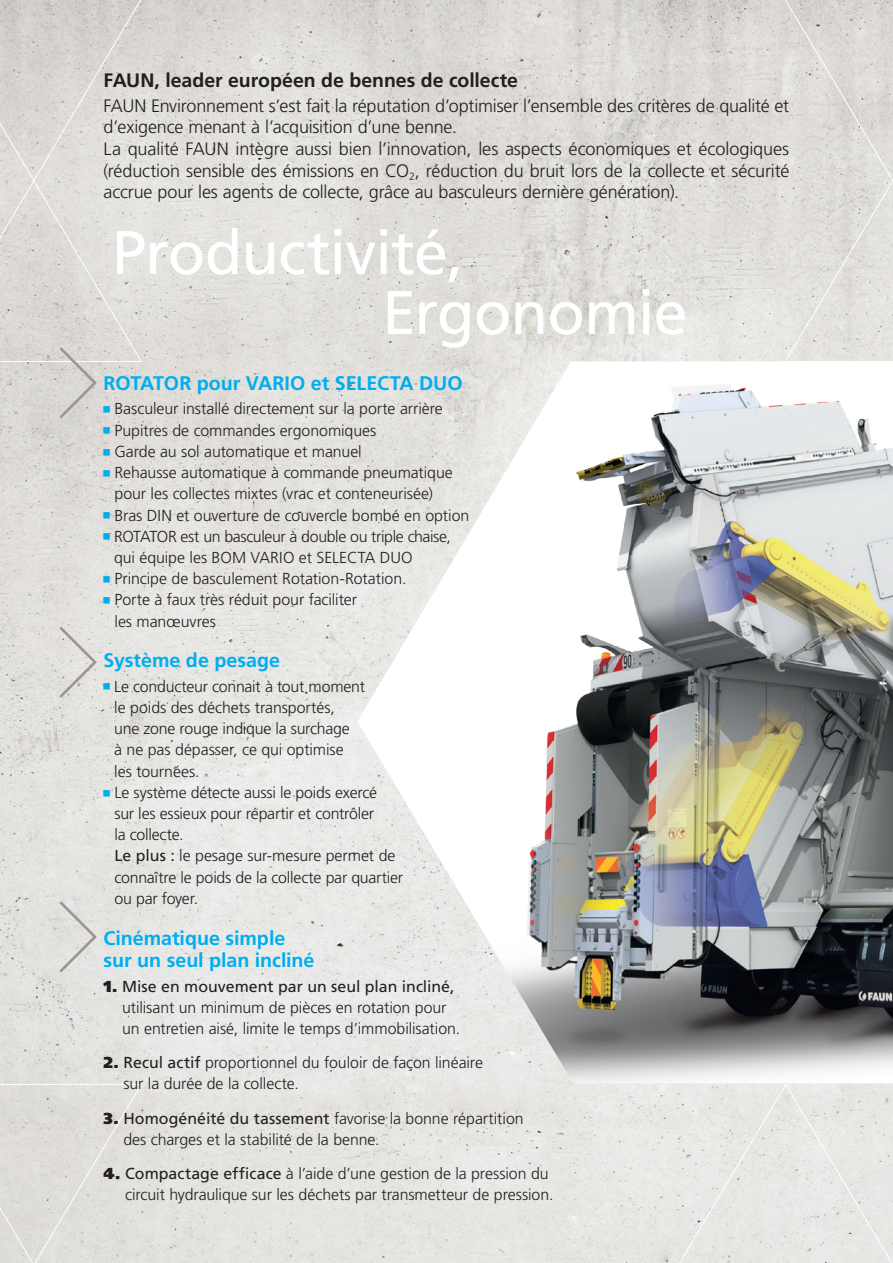
<style>
.page{position:relative;width:893px;height:1263px;background:#fff}
.page>*{position:absolute;margin:0;border:0;box-sizing:border-box;transform-origin:0 0}
.t1{font:61.5px/60px "Frutiger LT Std";letter-spacing:-.015em;color:#fff}
.t2{font:700 19.65px/22.6px "Frutiger LT Std";letter-spacing:-.005em;color:#00aeef}
.t3{font:700 19.5px "Frutiger LT Std";color:#231f20}
.t4{font:300 18px/21.6px "Frutiger LT Std";letter-spacing:-.01em;color:#231f20}
.t5{font:300 15.9px/21.1px "Frutiger LT Std";letter-spacing:-.005em;color:#231f20}
.s1{font-weight:400}
.s2{font-weight:900}
</style>
<div class="page">
<img style="left:0;top:0;width:772px;height:1263px">
<img style="left:357px;top:361px;width:536px;height:722px">
<div style="left:0;top:1084px;width:143px;height:179px;background:#e0deda"></div>
<svg style="left:772px;top:0;width:121px;height:362px;background:#dfddd9"></svg>
<div style="left:677px;top:1083px;width:216px;height:180px;background:#e8e8e5"></div>
<svg style="left:59px;top:626px;width:38px;height:72px;background:#dcdad6"></svg>
<svg style="left:59px;top:901px;width:38px;height:71px;background:#dbdad8"></svg>
<svg style="left:0;top:0;width:154px;height:419px;background:#dbd9d5"></svg>
<svg style="left:104px;top:427px;width:6px;height:7px"></svg>
<svg style="left:104px;top:449px;width:6px;height:6px"></svg>
<svg style="left:104px;top:470px;width:6px;height:6px"></svg>
<svg style="left:104px;top:512px;width:6px;height:7px"></svg>
<svg style="left:104px;top:533px;width:6px;height:7px"></svg>
<svg style="left:104px;top:576px;width:6px;height:6px"></svg>
<svg style="left:104px;top:597px;width:6px;height:7px"></svg>
<svg style="left:104px;top:683px;width:6px;height:7px"></svg>
<svg style="left:104px;top:789px;width:6px;height:7px"></svg>
<p class="t3" style="left:104px;top:69px;width:416px">FAUN, leader européen de bennes de collecte</p>
<p class="t4" style="left:104px;top:95px;width:687px">FAUN Environnement s’est fait la réputation d’optimiser l’ensemble des critères de qualité et d’exigence menant à l’acquisition d’une benne.</p>
<p class="t4" style="left:104px;top:138px;width:687px;text-align:justify">La qualité FAUN intègre aussi bien l’innovation, les aspects économiques et écologiques (réduction sensible des émissions en CO<sub>2</sub>, réduction du bruit lors de la collecte et sécurité accrue pour les agents de collecte, grâce au basculeurs dernière génération).</p>
<p class="t1" style="left:382px;top:223px;width:307px;text-indent:-270px">Productivité,<br>Ergonomie</p>
<p class="t2" style="left:104px;top:372px;width:361px">ROTATOR pour VARIO et SELECTA DUO</p>
<p class="t5" style="left:114px;top:399px;width:330px">Basculeur installé directement sur la porte arrière</p>
<p class="t5" style="left:114px;top:420px;width:263px">Pupitres de commandes ergonomiques</p>
<p class="t5" style="left:114px;top:441px;width:249px">Garde au sol automatique et manuel</p>
<p class="t5" style="left:114px;top:462px;width:340px">Rehausse automatique à commande pneumatique pour les collectes mixtes (vrac et conteneurisée)</p>
<p class="t5" style="left:114px;top:505px;width:356px">Bras DIN et ouverture de couvercle bombé en option</p>
<p class="t5" style="left:114px;top:526px;width:338px">ROTATOR est un basculeur à double ou triple chaise, qui équipe les BOM VARIO et SELECTA DUO</p>
<p class="t5" style="left:114px;top:568px;width:293px">Principe de basculement Rotation-Rotation.</p>
<p class="t5" style="left:114px;top:589px;width:244px">Porte à faux très réduit pour faciliter les manœuvres</p>
<p class="t2" style="left:104px;top:649px;width:178px">Système de pesage</p>
<p class="t5" style="left:114px;top:676px;width:252px">Le conducteur connait à tout moment le poids des déchets transportés,<br>une zone rouge indique la surchage<br>à ne pas dépasser, ce qui optimise les tournées.</p>
<p class="t5" style="left:114px;top:782px;width:290px">Le système détecte aussi le poids exercé<br>sur les essieux pour répartir et contrôler<br>la collecte.<br><span class="s1">Le plus :</span> le pesage sur-mesure permet de connaître le poids de la collecte par quartier ou par foyer.</p>
<p class="t2" style="left:104px;top:926px;width:212px">Cinématique simple sur un seul plan incliné</p>
<p class="t5" style="left:122px;top:976px;width:340px;text-indent:-18px"><span class="s2">1.</span> <span class="s1">Mise en mouvement par un seul plan incliné, </span>utilisant un minimum de pièces en rotation pour un entretien aisé, limite le temps d’immobilisation.</p>
<p class="t5" style="left:124px;top:1052px;width:361px;text-indent:-20px"><span class="s2">2.</span> <span class="s1">Recul actif</span> proportionnel du fouloir de façon linéaire sur la durée de la collecte.</p>
<p class="t5" style="left:123px;top:1108px;width:402px;text-indent:-20px"><span class="s2">3.</span> <span class="s1">Homogénéité du tassement</span> favorise la bonne répartition des charges et la stabilité de la benne.</p>
<p class="t5" style="left:125px;top:1163px;width:430px;text-indent:-22px"><span class="s2">4.</span> <span class="s1">Compactage efficace</span> à l’aide d’une gestion de la pression du circuit hydraulique sur les déchets par transmetteur de pression.</p>
</div>
